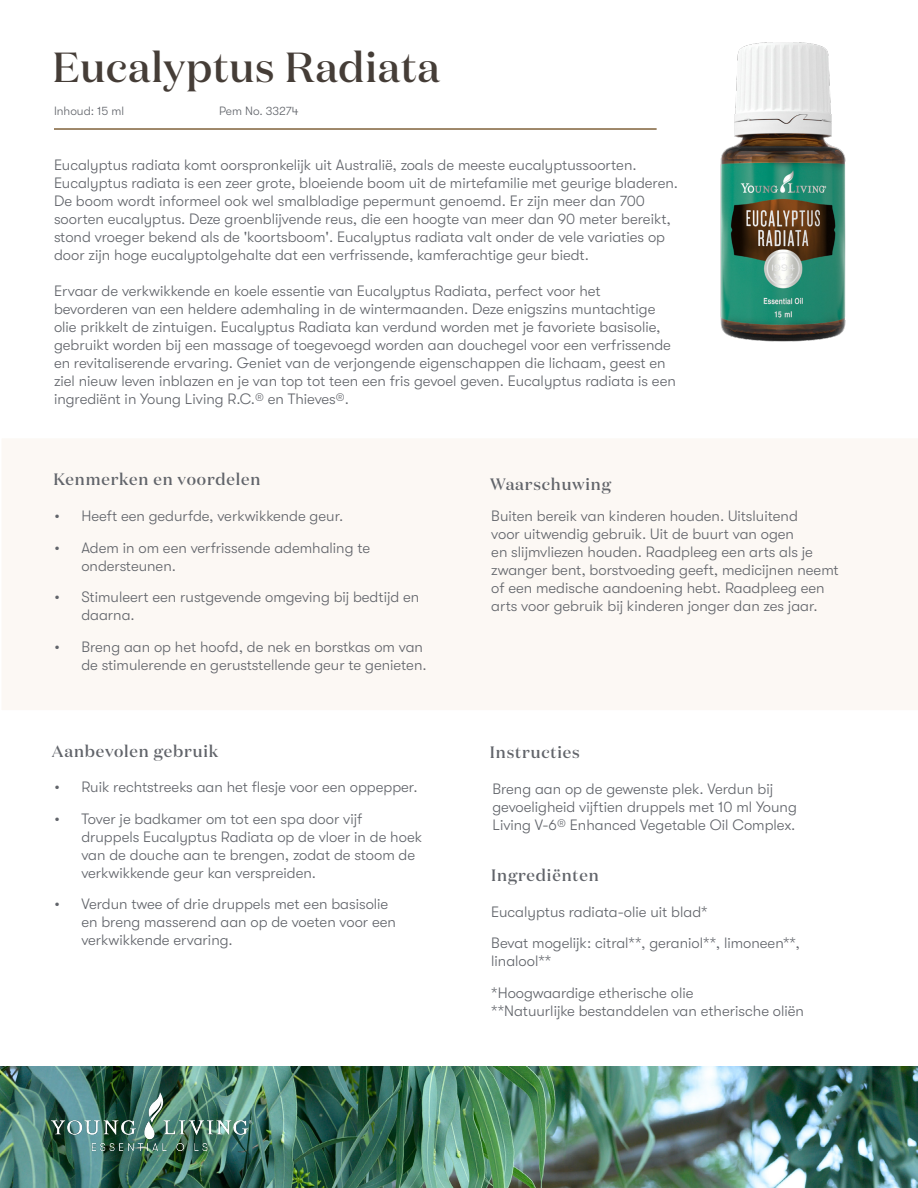
<style>
.page{position:relative;width:918px;height:1188px;background:#fff}
.page>*{position:absolute;margin:0;border:0;box-sizing:border-box;transform-origin:0 0}
.t1{font:500 42px "Domaine Display";letter-spacing:.02em;color:#453d37}
.t2{font:500 16.5px "Domaine Display";letter-spacing:.05em;color:#61646a}
.t3{font:300 15px/18px "GT Walsheim Pro";color:#61646a}
.t4{font:300 12px "GT Walsheim Pro";color:#61646a}
</style>
<div class="page">
<img style="left:0;top:1067px;width:918px;height:121px">
<div style="left:2px;top:439px;width:916px;height:271px;background:#fcf8f4"></div>
<img style="left:51px;top:1093px;width:201px;height:58px">
<hr style="left:54px;top:128px;width:603px;height:2px;background:#80623b">
<img style="left:720px;top:42px;width:125px;height:300px">
<h1 class="t1" style="left:52px;top:40px;width:389px">Eucalyptus Radiata</h1>
<p class="t4" style="left:54px;top:104px;width:72px">Inhoud: 15 ml</p>
<p class="t4" style="left:219px;top:104px;width:81px">Pem No. 33274</p>
<p class="t3" style="left:54px;top:156px;width:626px">Eucalyptus radiata komt oorspronkelijk uit Australië, zoals de meeste eucalyptussoorten.<br>Eucalyptus radiata is een zeer grote, bloeiende boom uit de mirtefamilie met geurige bladeren.<br>De boom wordt informeel ook wel smalbladige pepermunt genoemd. Er zijn meer dan 700 soorten eucalyptus. Deze groenblijvende reus, die een hoogte van meer dan 90 meter bereikt, stond vroeger bekend als de 'koortsboom'. Eucalyptus radiata valt onder de vele variaties op door zijn hoge eucalyptolgehalte dat een verfrissende, kamferachtige geur biedt.</p>
<p class="t3" style="left:54px;top:282px;width:623px">Ervaar de verkwikkende en koele essentie van Eucalyptus Radiata, perfect voor het bevorderen van een heldere ademhaling in de wintermaanden. Deze enigszins muntachtige olie prikkelt de zintuigen. Eucalyptus Radiata kan verdund worden met je favoriete basisolie, gebruikt worden bij een massage of toegevoegd worden aan douchegel voor een verfrissende en revitaliserende ervaring. Geniet van de verjongende eigenschappen die lichaam, geest en ziel nieuw leven inblazen en je van top tot teen een fris gevoel geven. Eucalyptus radiata is een ingrediënt in Young Living R.C.® en Thieves®.</p>
<p class="t2" style="left:53px;top:469px;width:209px">Kenmerken en voordelen</p>
<p class="t2" style="left:490px;top:474px;width:122px">Waarschuwing</p>
<p class="t3" style="left:54px;top:507px;width:290px">• Heeft een gedurfde, verkwikkende geur.</p>
<p class="t3" style="left:81px;top:539px;width:290px;text-indent:-27px">• Adem in om een verfrissende ademhaling te ondersteunen.</p>
<p class="t3" style="left:81px;top:588px;width:339px;text-indent:-27px">• Stimuleert een rustgevende omgeving bij bedtijd en daarna.</p>
<p class="t3" style="left:54px;top:638px;width:374px;text-align:right">• Breng aan op het hoofd, de nek en borstkas om van de stimulerende en geruststellende geur te genieten.</p>
<p class="t3" style="left:491px;top:507px;width:349px">Buiten bereik van kinderen houden. Uitsluitend<br>voor uitwendig gebruik. Uit de buurt van ogen<br>en slijmvliezen houden. Raadpleeg een arts als je zwanger bent, borstvoeding geeft, medicijnen neemt of een medische aandoening hebt. Raadpleeg een arts voor gebruik bij kinderen jonger dan zes jaar.</p>
<p class="t2" style="left:52px;top:741px;width:168px">Aanbevolen gebruik</p>
<p class="t2" style="left:490px;top:742px;width:91px">Instructies</p>
<p class="t3" style="left:54px;top:778px;width:365px">• Ruik rechtstreeks aan het flesje voor een oppepper.</p>
<p class="t3" style="left:81px;top:810px;width:342px;text-indent:-27px">• Tover je badkamer om tot een spa door vijf druppels Eucalyptus Radiata op de vloer in de hoek van de douche aan te brengen, zodat de stoom de verkwikkende geur kan verspreiden.</p>
<p class="t3" style="left:81px;top:895px;width:316px;text-indent:-27px">• Verdun twee of drie druppels met een basisolie en breng masserend aan op de voeten voor een verkwikkende ervaring.</p>
<p class="t3" style="left:492px;top:780px;width:306px">Breng aan op de gewenste plek. Verdun bij gevoeligheid vijftien druppels met 10 ml Young<br>Living V-6® Enhanced Vegetable Oil Complex.</p>
<p class="t2" style="left:491px;top:865px;width:109px">Ingrediënten</p>
<p class="t3" style="left:491px;top:896px;width:310px;line-height:31.5px">Eucalyptus radiata-olie uit blad*<br>Bevat mogelijk: citral**, geraniol**, limoneen**,</p>
<p class="t3" style="left:491px;top:946px;width:204px;line-height:31.5px">linalool**<br>*Hoogwaardige etherische olie</p>
<p class="t3" style="left:491px;top:1002px;width:314px">**Natuurlijke bestanddelen van etherische oliën</p>
</div>
